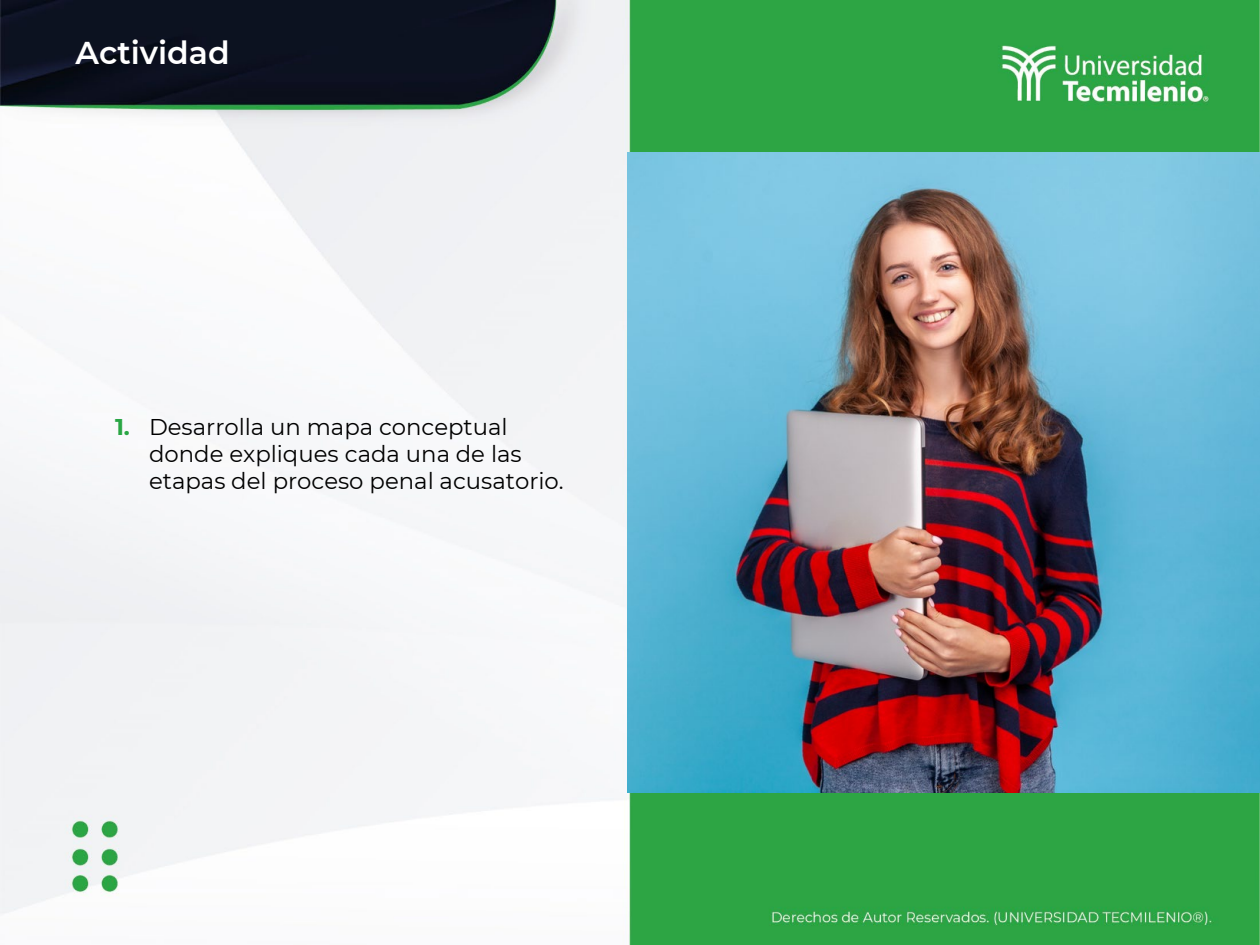
<style>
.page{position:relative;width:1260px;height:945px;background:#fff}
.page>*{position:absolute;margin:0;border:0;box-sizing:border-box;transform-origin:0 0}
.t1{font:600 31.5px "Montserrat";color:#fff}
.t2{font:22.75px/27.3px "Montserrat";color:#000}
.t3{font:700 22.75px "Montserrat";color:#2aa645}
</style>
<div class="page">
<img style="left:0;top:0;width:1260px;height:945px">
<img style="left:628px;top:152px;width:632px;height:641px">
<h1 class="t1" style="left:76px;top:30px;width:156px">Actividad</h1>
<p class="t3" style="left:115px;top:410px;width:16px">1.</p>
<p class="t2" style="left:149px;top:412px;width:416px">Desarrolla un mapa conceptual donde expliques cada una de las etapas del proceso penal acusatorio.</p>
</div>
